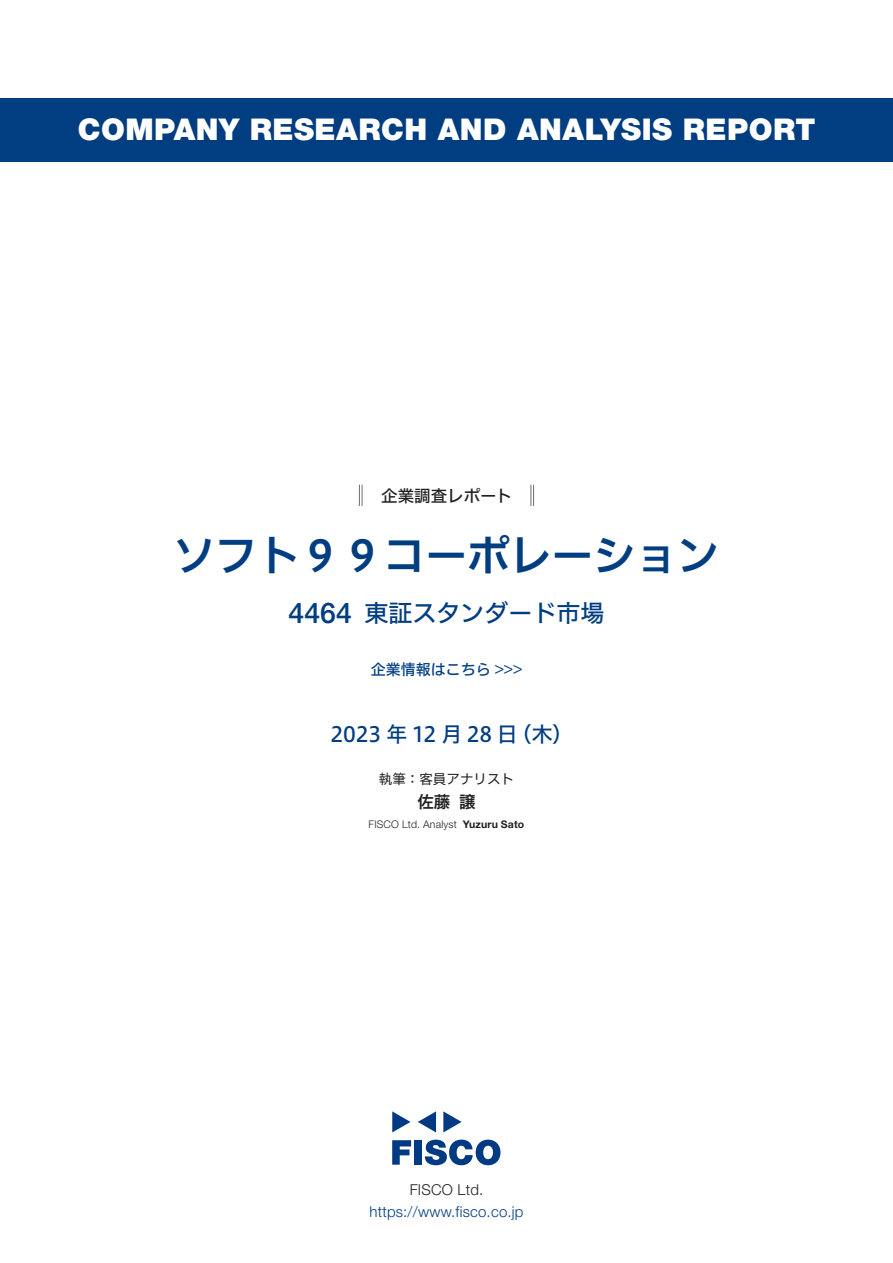
<style>
.page{position:relative;width:893px;height:1263px;background:#fff}
.page>*{position:absolute;margin:0;border:0;box-sizing:border-box;transform-origin:0 0}
.t1{font:42px "Hiragino UD Sans F Std N W6";color:#003d81}
.t2{font:900 30px "Helvetica Neue LT Std";letter-spacing:.015em;color:#fff}
.t3{font:500 28.5px "Helvetica Neue LT Std";color:#003d81}
.t4{font:24px "Hiragino UD Sans F Std N W5";color:#003d81}
.t5{font:21px "Hiragino UD Sans F Std N W5";letter-spacing:-.005em;color:#003d81}
.t6{font:16.5px "Hiragino UD Sans F Std N W5";color:#231f20}
.t7{font:16.5px "Hiragino UD Sans F Std N W6";color:#231f20}
.t8{font:300 15px "Helvetica Neue LT Std";letter-spacing:.015em;color:#003d81}
.t9{font:15px "Hiragino UD Sans F Std N W5";color:#003d81}
.t10{font:300 15px "Helvetica Neue LT Std";letter-spacing:.015em;color:#231f20}
.t11{font:13.5px "Hiragino UD Sans F Std N W4";color:#231f20}
.t12{font:300 10.5px "Helvetica Neue LT Std";letter-spacing:.015em;color:#231f20}
.t13{font:700 10.5px "Helvetica Neue LT Std";letter-spacing:.015em;color:#231f20}
</style>
<div class="page">
<svg style="left:392px;top:1140px;width:19px;height:25px"></svg>
<div style="left:414px;top:1140px;width:8px;height:25px;background:#003a83"></div>
<svg style="left:425px;top:1139px;width:75px;height:26px"></svg>
<svg style="left:392px;top:1111px;width:18px;height:21px"></svg>
<svg style="left:443px;top:1111px;width:19px;height:21px"></svg>
<svg style="left:418px;top:1111px;width:18px;height:21px"></svg>
<div style="left:0;top:98px;width:893px;height:64px;background:#003d81"></div>
<svg style="left:359px;top:485px;width:4px;height:21px"></svg>
<svg style="left:531px;top:485px;width:3px;height:21px"></svg>
<p class="t2" style="left:78px;top:112px;width:739px">COMPANY RESEARCH AND ANALYSIS REPORT</p>
<p class="t6" style="left:365px;top:483px;width:149px">　企業調査レポート</p>
<h1 class="t1" style="left:173px;top:523px;width:548px">ソフト９９コーポレーション</h1>
<p class="t3" style="left:289px;top:596px;width:65px">4464</p>
<p class="t4" style="left:364px;top:594px;width:241px">東証スタンダード市場</p>
<p class="t9" style="left:371px;top:658px;width:153px">企業情報はこちら &lt;&lt;&lt;</p>
<p class="t5" style="left:330px;top:718px;width:189px">2023 年 12 月 28 日</p>
<p class="t5" style="left:511px;top:718px;width:64px">（木(</p>
<p class="t11" style="left:379px;top:768px;width:137px">執筆：客員アナリスト</p>
<p class="t7" style="left:459px;top:789px;width:18px">譲</p>
<p class="t7" style="left:417px;top:789px;width:34px">佐藤</p>
<p class="t13" style="left:463px;top:818px;width:63px">Yuzuru Sato</p>
<p class="t12" style="left:369px;top:818px;width:90px">FISCO Ltd. Analyst</p>
<p class="t10" style="left:410px;top:1180px;width:75px">FISCO Ltd.</p>
<p class="t8" style="left:369px;top:1202px;width:156px">https://www.fisco.co j p.</p>
</div>
